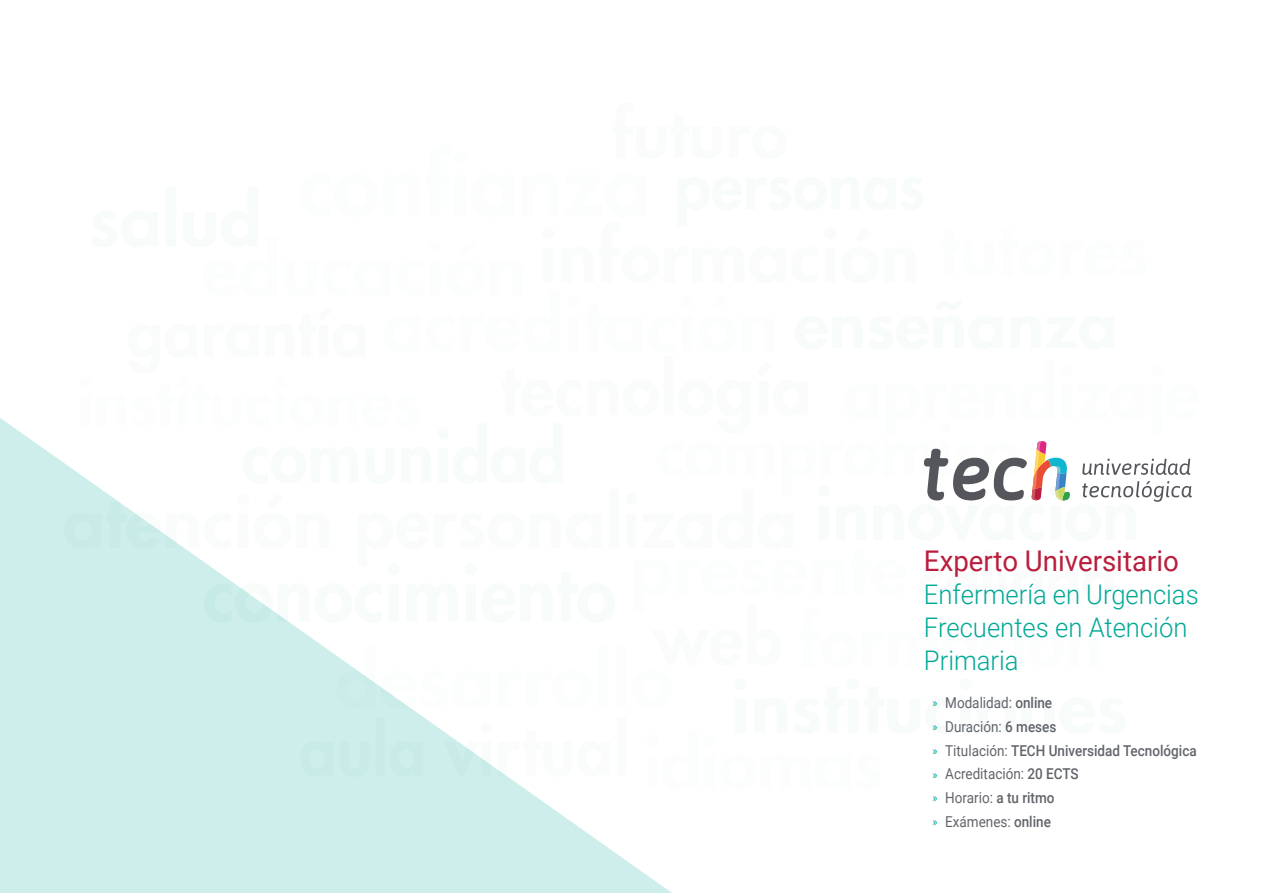
<style>
.page{position:relative;width:1263px;height:893px;background:#fff}
.page>*{position:absolute;margin:0;border:0;box-sizing:border-box;transform-origin:0 0}
.t1{font:28.5px "Roboto";color:#ba1e3c}
.t2{font:300 27px/33px "Roboto";color:#00a996;scale:.95 1}
.t3{font:15px/23.7px "Roboto";color:#61646a;scale:.9 1}
.s1{font-size:12px;color:#00a996}
.s2{font-weight:500}
</style>
<div class="page">
<svg style="left:0;top:418px;width:672px;height:475px;background:#d1efec"></svg>
<svg style="left:64px;top:418px;width:1128px;height:372px"></svg>
<h1 class="t1" style="left:924px;top:541px;width:256px">Experto Universitario</h1>
<h2 class="t2" style="left:924px;top:577px;width:291px">Enfermería en Urgencias<br>Frecuentes en Atención<br>Primaria</h2>
<p class="t3" style="left:932px;top:690px;width:295px"><span class="s1">»</span> Modalidad: <span class="s2">online<br></span><span class="s1">»</span> Duración: <span class="s2">6 meses<br></span><span class="s1">»</span> Titulación: <span class="s2">TECH Universidad Tecnológica </span><span class="s1">»</span> Acreditación: <span class="s2">20 ECTS<br></span><span class="s1">»</span> Horario: <span class="s2">a tu ritmo<br></span><span class="s1">»</span> Exámenes: <span class="s2">online</span></p>
</div>
